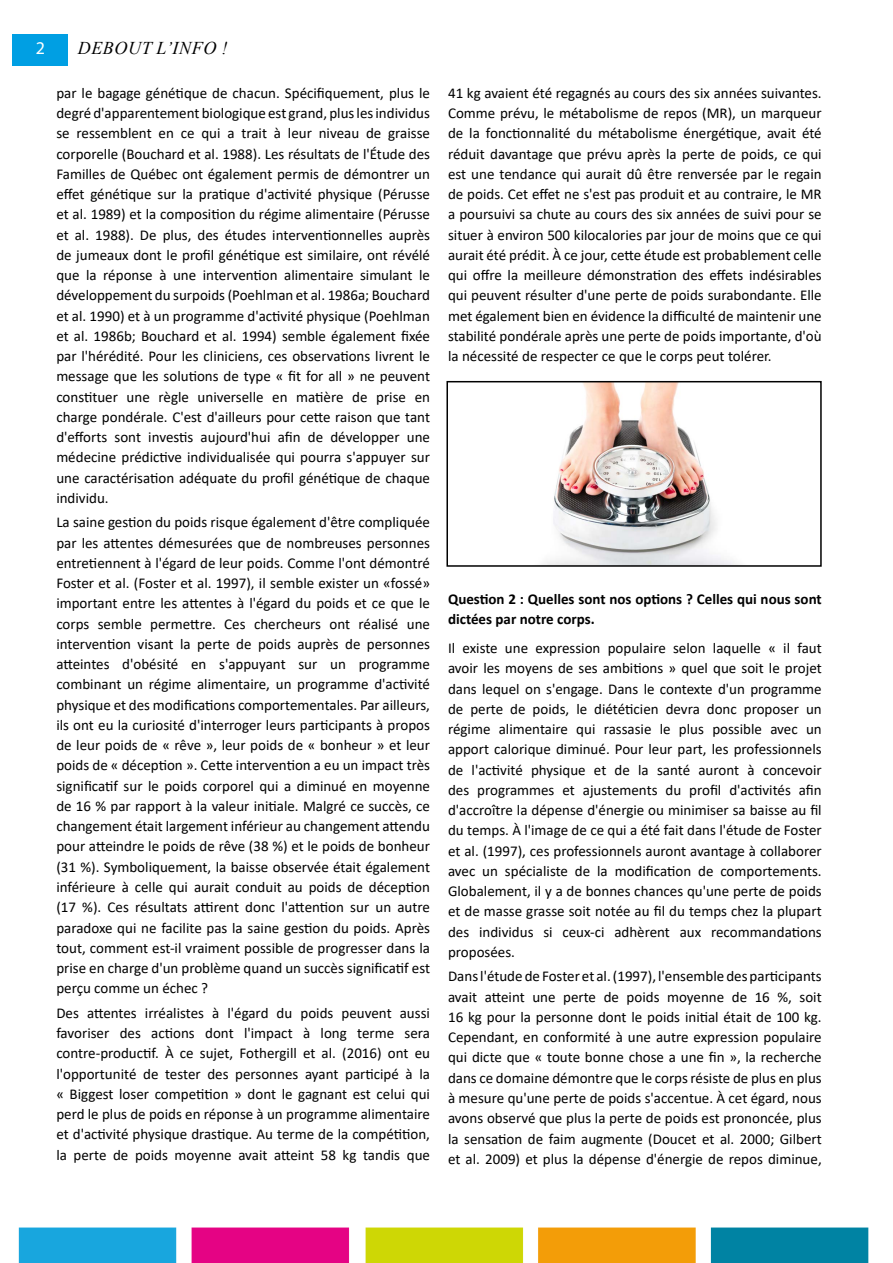
<style>
.page{position:relative;width:893px;height:1263px;background:#fff}
.page>*{position:absolute;margin:0;border:0;box-sizing:border-box;transform-origin:0 0}
.t1{font:italic 18px "Times New Roman";letter-spacing:.035em;color:#000}
.t2{font:18px "Myriad Pro";color:#fff}
.t3{font:15px/20.2px "Calibri";color:#000;text-align:justify}
.t4{font:700 15px/20.2px "Calibri";color:#000}
</style>
<div class="page">
<img style="left:18px;top:1227px;width:851px;height:36px">
<div style="left:13px;top:34px;width:55px;height:32px;background:#009fe3"></div>
<img style="left:544px;top:384px;width:192px;height:180px">
<div style="left:446px;top:381px;width:376px;height:186px;border:2px solid #000"></div>
<p class="t2" style="left:36px;top:37px;width:11px">2</p>
<p class="t1" style="left:78px;top:36px;width:151px">DEBOUT L’INFO !</p>
<p class="t3" style="left:56px;top:82px;width:375px">par le bagage génétique de chacun. Spécifiquement, plus le degré d'apparentement biologique est grand, plus les individus se ressemblent en ce qui a trait à leur niveau de graisse corporelle (Bouchard et al. 1988). Les résultats de l'Étude des Familles de Québec ont également permis de démontrer un effet génétique sur la pratique d'activité physique (Pérusse et al. 1989) et la composition du régime alimentaire (Pérusse et al. 1988). De plus, des études interventionnelles auprès de jumeaux dont le profil génétique est similaire, ont révélé que la réponse à une intervention alimentaire simulant le développement du surpoids (Poehlman et al. 1986a; Bouchard et al. 1990) et à un programme d'activité physique (Poehlman et al. 1986b; Bouchard et al. 1994) semble également fixée par l'hérédité. Pour les cliniciens, ces observations livrent le message que les solutions de type « fit for all » ne peuvent constituer une règle universelle en matière de prise en charge pondérale. C'est d'ailleurs pour cette raison que tant d'efforts sont investis aujourd'hui afin de développer une médecine prédictive individualisée qui pourra s'appuyer sur une caractérisation adéquate du profil génétique de chaque individu.</p>
<p class="t3" style="left:56px;top:512px;width:375px">La saine gestion du poids risque également d'être compliquée par les attentes démesurées que de nombreuses personnes entretiennent à l'égard de leur poids. Comme l'ont démontré Foster et al. (Foster et al. 1997), il semble exister un «fossé» important entre les attentes à l'égard du poids et ce que le corps semble permettre. Ces chercheurs ont réalisé une intervention visant la perte de poids auprès de personnes atteintes d'obésité en s'appuyant sur un programme combinant un régime alimentaire, un programme d'activité physique et des modifications comportementales. Par ailleurs, ils ont eu la curiosité d'interroger leurs participants à propos de leur poids de « rêve », leur poids de « bonheur » et leur poids de « déception ». Cette intervention a eu un impact très significatif sur le poids corporel qui a diminué en moyenne de 16 % par rapport à la valeur initiale. Malgré ce succès, ce changement était largement inférieur au changement attendu pour atteindre le poids de rêve (38 %) et le poids de bonheur (31 %). Symboliquement, la baisse observée était également inférieure à celle qui aurait conduit au poids de déception (17 %). Ces résultats attirent donc l'attention sur un autre paradoxe qui ne facilite pas la saine gestion du poids. Après tout, comment est-il vraiment possible de progresser dans la prise en charge d'un problème quand un succès significatif est perçu comme un échec ?</p>
<p class="t3" style="left:56px;top:1002px;width:375px">Des attentes irréalistes à l'égard du poids peuvent aussi favoriser des actions dont l'impact à long terme sera contre-productif. À ce sujet, Fothergill et al. (2016) ont eu l'opportunité de tester des personnes ayant participé à la « Biggest loser competition » dont le gagnant est celui qui perd le plus de poids en réponse à un programme alimentaire et d'activité physique drastique. Au terme de la compétition, la perte de poids moyenne avait atteint 58 kg tandis que</p>
<p class="t3" style="left:448px;top:82px;width:375px">41 kg avaient été regagnés au cours des six années suivantes.<br>Comme prévu, le métabolisme de repos (MR), un marqueur de la fonctionnalité du métabolisme énergétique, avait été réduit davantage que prévu après la perte de poids, ce qui est une tendance qui aurait dû être renversée par le regain de poids. Cet effet ne s'est pas produit et au contraire, le MR a poursuivi sa chute au cours des six années de suivi pour se situer à environ 500 kilocalories par jour de moins que ce qui aurait été prédit. À ce jour, cette étude est probablement celle qui offre la meilleure démonstration des effets indésirables qui peuvent résulter d'une perte de poids surabondante. Elle met également bien en évidence la difficulté de maintenir une stabilité pondérale après une perte de poids importante, d'où la nécessité de respecter ce que le corps peut tolérer.</p>
<p class="t4" style="left:448px;top:589px;width:375px">Question 2 : Quelles sont nos options ? Celles qui nous sont dictées par notre corps.</p>
<p class="t3" style="left:448px;top:638px;width:375px">Il existe une expression populaire selon laquelle « il faut avoir les moyens de ses ambitions » quel que soit le projet dans lequel on s'engage. Dans le contexte d'un programme de perte de poids, le diététicien devra donc proposer un régime alimentaire qui rassasie le plus possible avec un apport calorique diminué. Pour leur part, les professionnels de l'activité physique et de la santé auront à concevoir des programmes et ajustements du profil d'activités afin d'accroître la dépense d'énergie ou minimiser sa baisse au fil du temps. À l'image de ce qui a été fait dans l'étude de Foster et al. (1997), ces professionnels auront avantage à collaborer avec un spécialiste de la modification de comportements.<br>Globalement, il y a de bonnes chances qu'une perte de poids et de masse grasse soit notée au fil du temps chez la plupart des individus si ceux-ci adhèrent aux recommandations proposées.</p>
<p class="t3" style="left:448px;top:966px;width:375px">Dans l'étude de Foster et al. (1997), l'ensemble des participants avait atteint une perte de poids moyenne de 16 %, soit 16 kg pour la personne dont le poids initial était de 100 kg.<br>Cependant, en conformité à une autre expression populaire qui dicte que « toute bonne chose a une fin », la recherche dans ce domaine démontre que le corps résiste de plus en plus à mesure qu'une perte de poids s'accentue. À cet égard, nous avons observé que plus la perte de poids est prononcée, plus la sensation de faim augmente (Doucet et al. 2000; Gilbert et al. 2009) et plus la dépense d'énergie de repos diminue,</p>
</div>
